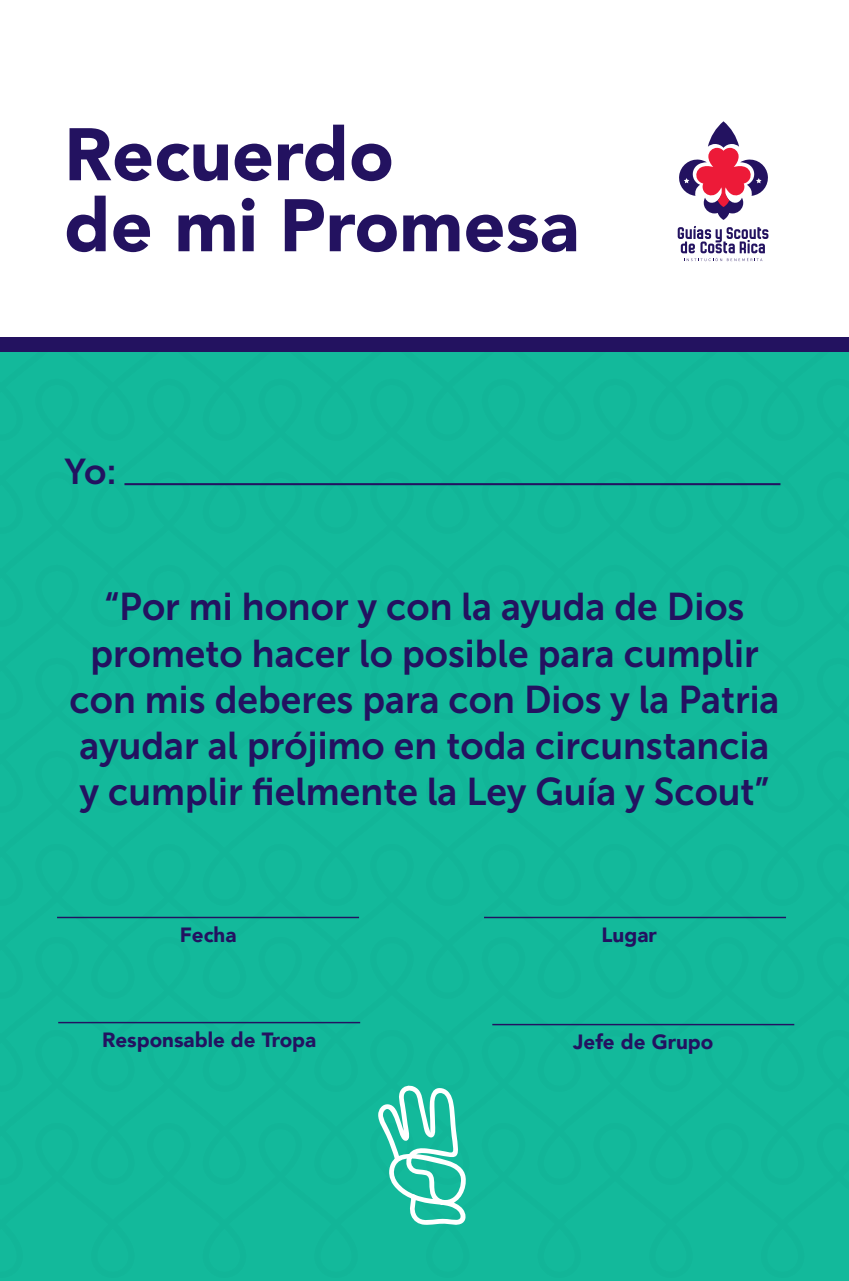
<style>
.page{position:relative;width:849px;height:1281px;background:#fff}
.page>*{position:absolute;margin:0;border:0;box-sizing:border-box;transform-origin:0 0}
.t1{font:900 73.6px/71px "Avenir";color:#231260}
.t2{font:38.6px/46.2px "Museo Sans 700";color:#231260;text-align:center}
.t3{font:35.8px "Museo Sans 700";color:#231260}
.t4{font:900 20.6px "Avenir";color:#231260}
</style>
<div class="page">
<div style="left:0;top:1186px;width:849px;height:93px;background:#13b99b"></div>
<div style="left:0;top:1093px;width:849px;height:93px;background:#13b99b"></div>
<div style="left:0;top:1000px;width:849px;height:93px;background:#13b99b"></div>
<div style="left:0;top:907px;width:849px;height:93px;background:#13b99b"></div>
<div style="left:0;top:814px;width:849px;height:93px;background:#13b99b"></div>
<div style="left:0;top:721px;width:849px;height:93px;background:#13b99b"></div>
<div style="left:0;top:628px;width:849px;height:93px;background:#13b99b"></div>
<div style="left:0;top:535px;width:849px;height:93px;background:#13b99b"></div>
<div style="left:0;top:442px;width:849px;height:93px;background:#13b99b"></div>
<div style="left:0;top:352px;width:849px;height:90px;background:#13b99b"></div>
<div style="left:186px;top:352px;width:645px;height:929px;background:#13b99b"></div>
<svg style="left:677px;top:226px;width:91px;height:35px"></svg>
<svg style="left:679px;top:121px;width:89px;height:99px"></svg>
<hr style="left:124px;top:483px;width:656px;height:2px;background:#231260">
<hr style="left:484px;top:917px;width:302px;height:1px;background:#231260">
<hr style="left:57px;top:917px;width:302px;height:1px;background:#231260">
<hr style="left:492px;top:1024px;width:302px;height:1px;background:#231260">
<hr style="left:58px;top:1022px;width:302px;height:1px;background:#231260">
<svg style="left:378px;top:1084px;width:89px;height:142px"></svg>
<div style="left:0;top:337px;width:849px;height:15px;background:#231260"></div>
<h1 class="t1" style="left:64px;top:117px;width:516px">Recuerdo<br>de mi Promesa</h1>
<p class="t3" style="left:65px;top:452px;width:54px">Yo:</p>
<p class="t2" style="left:70px;top:584px;width:711px">“Por mi honor y con la ayuda de Dios prometo hacer lo posible para cumplir con mis deberes para con Dios y la Patria ayudar al prójimo en toda circunstancia y cumplir fielmente la Ley Guía y Scout”</p>
<p class="t4" style="left:180px;top:917px;width:58px">Fecha</p>
<p class="t4" style="left:601px;top:917px;width:57px">Lugar</p>
<p class="t4" style="left:102px;top:1022px;width:216px">Responsable de Tropa</p>
<p class="t4" style="left:573px;top:1024px;width:142px">Jefe de Grupo</p>
</div>
